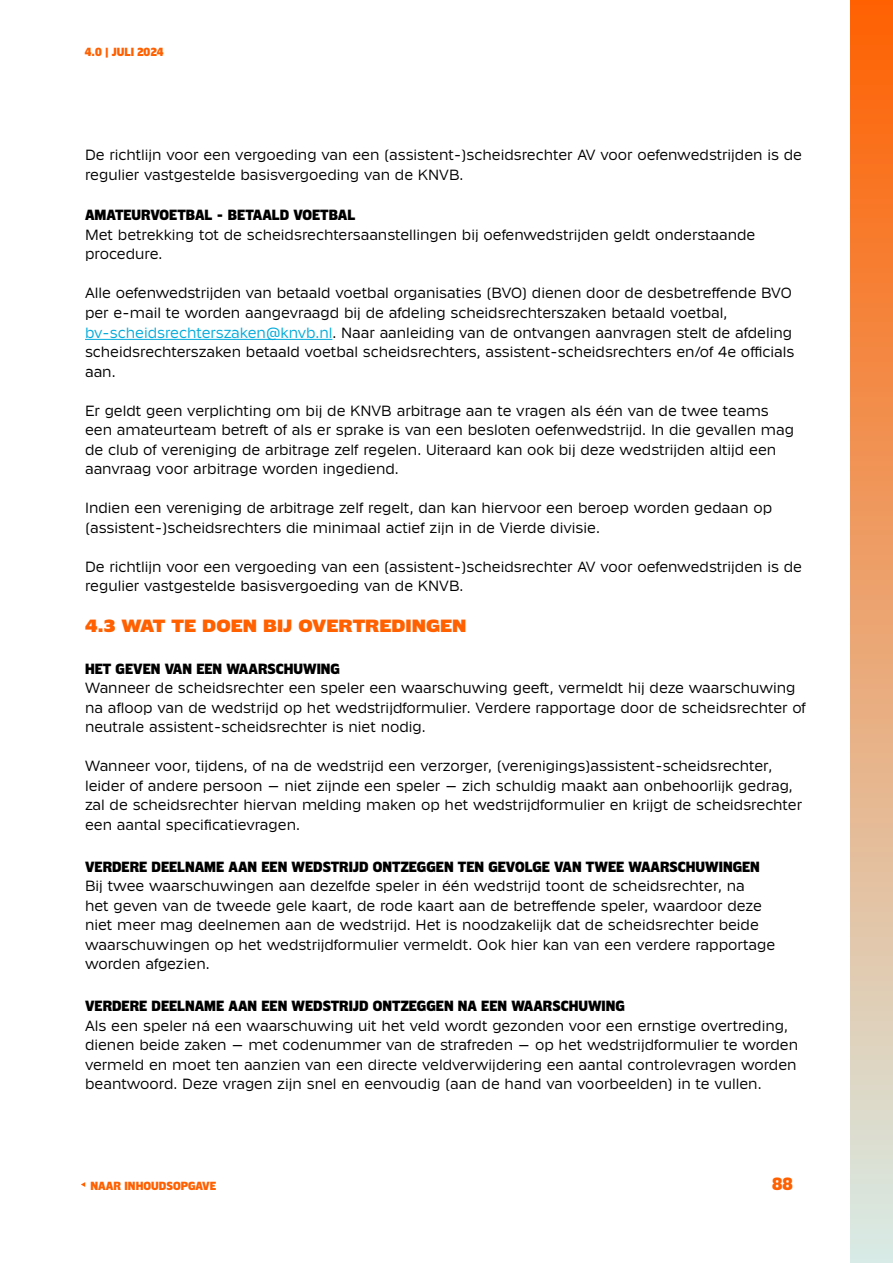
<style>
.page{position:relative;width:893px;height:1263px;background:#fff}
.page>*{position:absolute;margin:0;border:0;box-sizing:border-box;transform-origin:0 0}
.t1{font:700 18px "Klub KNVB092024";color:#ff6000}
.t2{font:700 18px "Klub KNVB072024";color:#ff6000}
.t3{font:15px/19.5px "Klub KNVB092024";color:#000}
.t4{font:700 15px "Klub KNVB072024";color:#000}
.t5{font:700 12px "Klub KNVB072024";color:#ff6000}
.s1{color:#00aadb}
</style>
<div class="page">
<svg style="left:81px;top:1182px;width:4px;height:5px"></svg>
<div style="left:850px;top:0;width:43px;height:1263px;background:linear-gradient(to bottom,#ff6101,#d8ebe6)"></div>
<hr style="left:85px;top:339px;width:247px;height:1px;background:#00aadb">
<p class="t5" style="left:85px;top:45px;width:80px">4.0 | JULI 2024</p>
<p class="t3" style="left:85px;top:145px;width:718px">De richtlijn voor een vergoeding van een (assistent-)scheidsrechter AV voor oefenwedstrijden is de regulier vastgestelde basisvergoeding van de KNVB.</p>
<p class="t4" style="left:85px;top:207px;width:272px">AMATEURVOETBAL - BETAALD VOETBAL</p>
<p class="t3" style="left:85px;top:225px;width:672px">Met betrekking tot de scheidsrechtersaanstellingen bij oefenwedstrijden geldt onderstaande procedure.</p>
<p class="t3" style="left:85px;top:283px;width:711px">Alle oefenwedstrijden van betaald voetbal organisaties (BVO) dienen door de desbetreffende BVO per e-mail te worden aangevraagd bij de afdeling scheidsrechterszaken betaald voetbal, <span class="s1">bv-scheidsrechterszaken@knvb.nl</span>. Naar aanleiding van de ontvangen aanvragen stelt de afdeling scheidsrechterszaken betaald voetbal scheidsrechters, assistent-scheidsrechters en/of 4e officials aan.</p>
<p class="t3" style="left:85px;top:400px;width:710px">Er geldt geen verplichting om bij de KNVB arbitrage aan te vragen als één van de twee teams een amateurteam betreft of als er sprake is van een besloten oefenwedstrijd. In die gevallen mag de club of vereniging de arbitrage zelf regelen. Uiteraard kan ook bij deze wedstrijden altijd een aanvraag voor arbitrage worden ingediend.</p>
<p class="t3" style="left:85px;top:498px;width:689px">Indien een vereniging de arbitrage zelf regelt, dan kan hiervoor een beroep worden gedaan op (assistent-)scheidsrechters die minimaal actief zijn in de Vierde divisie.</p>
<p class="t3" style="left:85px;top:556px;width:718px">De richtlijn voor een vergoeding van een (assistent-)scheidsrechter AV voor oefenwedstrijden is de regulier vastgestelde basisvergoeding van de KNVB.</p>
<p class="t1" style="left:85px;top:615px;width:383px">4.3 WAT TE DOEN BIJ OVERTREDINGEN</p>
<p class="t4" style="left:85px;top:660px;width:256px">HET GEVEN VAN EEN WAARSCHUWING</p>
<p class="t3" style="left:85px;top:678px;width:722px">Wanneer de scheidsrechter een speler een waarschuwing geeft, vermeldt hij deze waarschuwing na afloop van de wedstrijd op het wedstrijdformulier. Verdere rapportage door de scheidsrechter of neutrale assistent-scheidsrechter is niet nodig.</p>
<p class="t3" style="left:85px;top:756px;width:718px">Wanneer voor, tijdens, of na de wedstrijd een verzorger, (verenigings)assistent-scheidsrechter, leider of andere persoon – niet zijnde een speler – zich schuldig maakt aan onbehoorlijk gedrag, zal de scheidsrechter hiervan melding maken op het wedstrijdformulier en krijgt de scheidsrechter een aantal specificatievragen.</p>
<p class="t4" style="left:85px;top:858px;width:676px">VERDERE DEELNAME AAN EEN WEDSTRIJD ONTZEGGEN TEN GEVOLGE VAN TWEE WAARSCHUWINGEN</p>
<p class="t3" style="left:85px;top:876px;width:692px">Bij twee waarschuwingen aan dezelfde speler in één wedstrijd toont de scheidsrechter, na<br>het geven van de tweede gele kaart, de rode kaart aan de betreffende speler, waardoor deze niet meer mag deelnemen aan de wedstrijd. Het is noodzakelijk dat de scheidsrechter beide waarschuwingen op het wedstrijdformulier vermeldt. Ook hier kan van een verdere rapportage worden afgezien.</p>
<p class="t4" style="left:85px;top:997px;width:541px">VERDERE DEELNAME AAN EEN WEDSTRIJD ONTZEGGEN NA EEN WAARSCHUWING</p>
<p class="t3" style="left:85px;top:1015px;width:714px">Als een speler ná een waarschuwing uit het veld wordt gezonden voor een ernstige overtreding, dienen beide zaken – met codenummer van de strafreden – op het wedstrijdformulier te worden vermeld en moet ten aanzien van een directe veldverwijdering een aantal controlevragen worden beantwoord. Deze vragen zijn snel en eenvoudig (aan de hand van voorbeelden) in te vullen.</p>
<p class="t5" style="left:91px;top:1179px;width:127px">NAAR INHOUDSOPGAVE</p>
<p class="t2" style="left:772px;top:1173px;width:22px">88</p>
</div>
